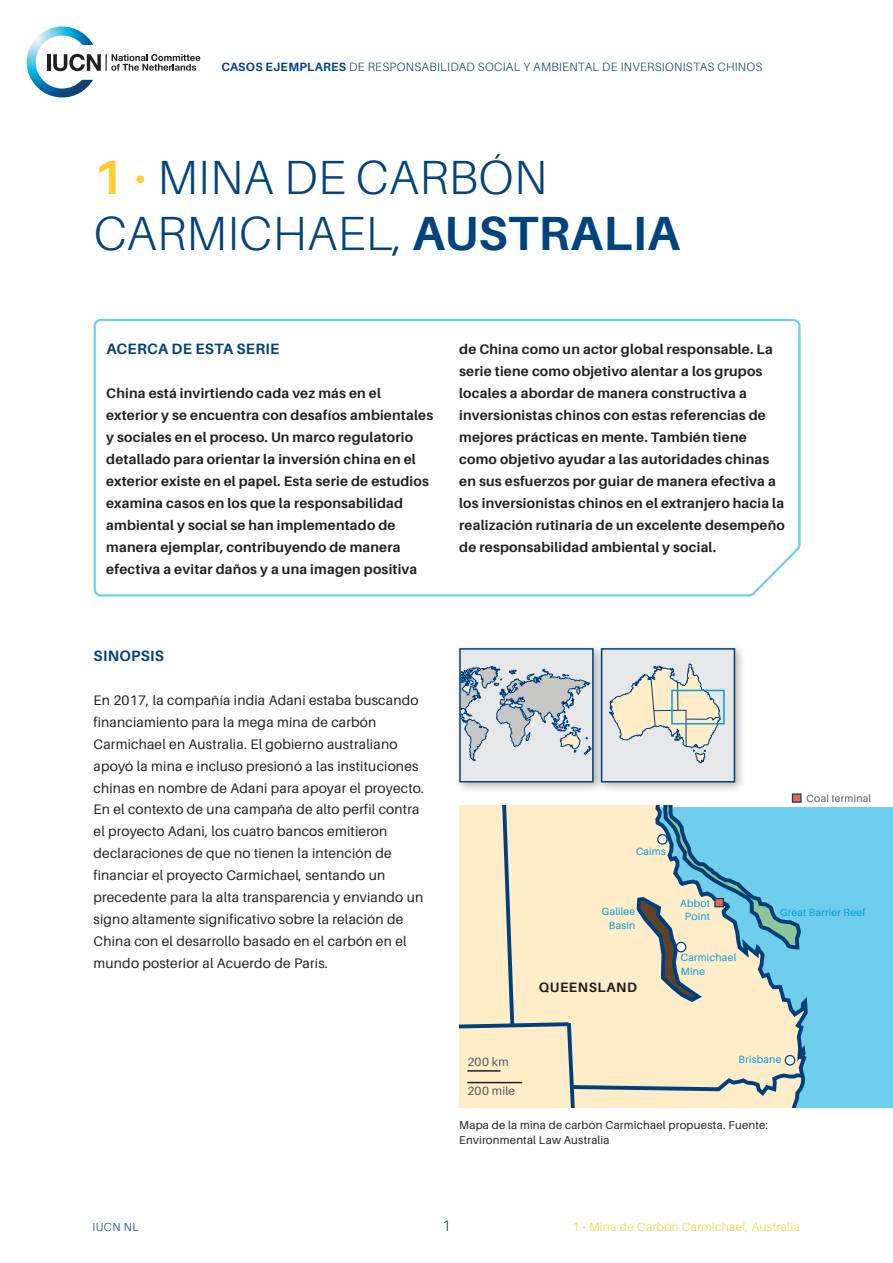
<style>
.page{position:relative;width:893px;height:1263px;background:#fff}
.page>*{position:absolute;margin:0;border:0;box-sizing:border-box;transform-origin:0 0}
.t1{font:300 48px/55.5px "Aileron";letter-spacing:.01em;color:#01437c}
.Aileron_BROOD_BOLD{font:700 15px "Aileron";letter-spacing:.02em;color:#01437c}
.Aileron_BROOD{font:700 15px "Aileron";letter-spacing:.02em;color:#01437c}
.t2{font:300 15px "Aileron";color:#01437c}
.Aileron_BROOD_BOLD-2{font:700 13.8px/21.9px "Aileron";letter-spacing:.015em;color:#231f20}
.Aileron_BROOD-2{font:13.8px/21.9px "Aileron";letter-spacing:.015em;color:#231f20}
.t3{font:700 13.65px "Aileron";letter-spacing:.04em;color:#231f20}
.t4{font:300 12px "Aileron";letter-spacing:.025em;color:#01437c}
.t5{font:300 12px "Aileron";letter-spacing:.04em;color:#fecd33}
.t6{font:12px "Aileron";letter-spacing:.02em;color:#57585a}
.t7{font:300 11.7px "Aileron";letter-spacing:.04em;color:#01437c}
.Aileron_BROOD-3{font:11.4px "Aileron";letter-spacing:.02em;color:#231f20}
.t8{font:10.5px "Aileron";letter-spacing:.025em;color:#009ddf}
.t9{font:10.5px "Aileron";letter-spacing:.02em;color:#57585a}
.s1{font-weight:700}
.s2{font-weight:700;color:#fecd33}
.s3{color:#fecd33}
</style>
<div class="page">
<svg style="left:93px;top:318px;width:708px;height:279px"></svg>
<img style="left:27px;top:27px;width:66px;height:70px">
<hr style="left:47px;top:54px;width:4px;height:17px;background:#231f20">
<svg style="left:53px;top:54px;width:147px;height:17px"></svg>
<div style="left:792px;top:793px;width:9px;height:10px;background:#f26640;border:1px solid #01437c"></div>
<div style="left:596px;top:643px;width:150px;height:150px;background:#231f20;opacity:.35"></div>
<div style="left:602px;top:649px;width:132px;height:133px;background:#e6e7e9"></div>
<svg style="left:609px;top:664px;width:112px;height:100px"></svg>
<div style="left:601px;top:648px;width:134px;height:134px;border:2px solid #01437c"></div>
<div style="left:671px;top:690px;width:54px;height:34px;border:2px solid #009ddf"></div>
<div style="left:454px;top:643px;width:151px;height:150px;background:#231f20;opacity:.35"></div>
<div style="left:460px;top:649px;width:133px;height:133px;background:#e6e7e9"></div>
<svg style="left:462px;top:666px;width:129px;height:95px"></svg>
<div style="left:459px;top:648px;width:135px;height:134px;border:2px solid #01437c"></div>
<div style="left:460px;top:807px;width:433px;height:300px;background:#6eceeb"></div>
<svg style="left:459px;top:805px;width:347px;height:302px;background:#d6dac7"></svg>
<svg style="left:658px;top:835px;width:9px;height:9px"></svg>
<div style="left:657px;top:834px;width:11px;height:11px;border:1px solid #01437c;border-radius:50%"></div>
<div style="left:676px;top:942px;width:10px;height:10px;background:#fff;border-radius:50%"></div>
<div style="left:676px;top:942px;width:10px;height:10px;border:1px solid #01437c;border-radius:50%"></div>
<div style="left:785px;top:1055px;width:10px;height:10px;background:#fff;border-radius:50%"></div>
<div style="left:785px;top:1055px;width:10px;height:10px;border:1px solid #01437c;border-radius:50%"></div>
<div style="left:714px;top:898px;width:10px;height:9px;background:#f26640;border:1px solid #01437c"></div>
<hr style="left:467px;top:1070px;width:33px;height:2px;background:#231f20">
<hr style="left:467px;top:1082px;width:55px;height:1px;background:#231f20">
<p class="t4" style="left:221px;top:60px;width:542px"><span class="s1">CASOS EJEMPLARES</span> DE RESPONSABILIDAD SOCIAL Y AMBIENTAL DE INVERSIONISTAS CHINOS</p>
<p class="t1" style="left:94px;top:150px;width:588px"><span class="s2">1</span> <span class="s3">•</span> MINA DE CARBÓN<br>CARMICHAEL, <span class="s1">AUSTRALIA</span></p>
<p class="Aileron_BROOD_BOLD" style="left:106px;top:341px;width:175px">ACERCA DE ESTA SERIE</p>
<p class="Aileron_BROOD_BOLD-2" style="left:106px;top:383px;width:328px">China está invirtiendo cada vez más en el exterior y se encuentra con desafíos ambientales y sociales en el proceso. Un marco regulatorio detallado para orientar la inversión china en el exterior existe en el papel. Esta serie de estudios examina casos en los que la responsabilidad ambiental y social se han implementado de manera ejemplar, contribuyendo de manera efectiva a evitar daños y a una imagen positiva</p>
<p class="Aileron_BROOD_BOLD-2" style="left:459px;top:339px;width:327px">de China como un actor global responsable. La serie tiene como objetivo alentar a los grupos locales a abordar de manera constructiva a inversionistas chinos con estas referencias de mejores prácticas en mente. También tiene como objetivo ayudar a las autoridades chinas en sus esfuerzos por guiar de manera efectiva a los inversionistas chinos en el extranjero hacia la realización rutinaria de un excelente desempeño de responsabilidad ambiental y social.</p>
<p class="Aileron_BROOD" style="left:94px;top:647px;width:72px">SINOPSIS</p>
<p class="Aileron_BROOD-2" style="left:94px;top:689px;width:332px">En 2017, la compañía india Adani estaba buscando financiamiento para la mega mina de carbón Carmichael en Australia. El gobierno australiano apoyó la mina e incluso presionó a las instituciones chinas en nombre de Adani para apoyar el proyecto.<br>En el contexto de una campaña de alto perfil contra el proyecto Adani, los cuatro bancos emitieron declaraciones de que no tienen la intención de financiar el proyecto Carmichael, sentando un precedente para la alta transparencia y enviando un signo altamente significativo sobre la relación de China con el desarrollo basado en el carbón en el mundo posterior al Acuerdo de París.</p>
<p class="t8" style="left:636px;top:845px;width:31px">Caims</p>
<p class="t8" style="left:602px;top:906px;width:35px">Galilee</p>
<p class="t8" style="left:609px;top:919px;width:28px">Basin</p>
<p class="t3" style="left:539px;top:980px;width:100px">QUEENSLAND</p>
<p class="t8" style="left:680px;top:897px;width:31px">Abbot</p>
<p class="t8" style="left:685px;top:911px;width:27px">Point</p>
<p class="t8" style="left:681px;top:952px;width:57px">Carmichael</p>
<p class="t8" style="left:681px;top:965px;width:26px">Mine</p>
<p class="t9" style="left:807px;top:793px;width:66px">Coal terminal</p>
<p class="t8" style="left:780px;top:907px;width:87px">Great Barrier Reef</p>
<p class="t6" style="left:467px;top:1056px;width:43px">200 km</p>
<p class="t8" style="left:738px;top:1054px;width:44px">Brisbane</p>
<p class="t6" style="left:467px;top:1084px;width:49px">200 mile</p>
<p class="Aileron_BROOD-3" style="left:459px;top:1119px;width:310px">Mapa de la mina de carbón Carmichael propuesta. Fuente:</p>
<p class="Aileron_BROOD-3" style="left:459px;top:1134px;width:152px">Environmental Law Australia</p>
<p class="t7" style="left:92px;top:1220px;width:48px">IUCN NL</p>
<p class="t2" style="left:442px;top:1217px;width:10px">1</p>
<p class="t5" style="left:572px;top:1220px;width:229px">1 • Mina de Carbón Carmichael, Australia</p>
</div>
